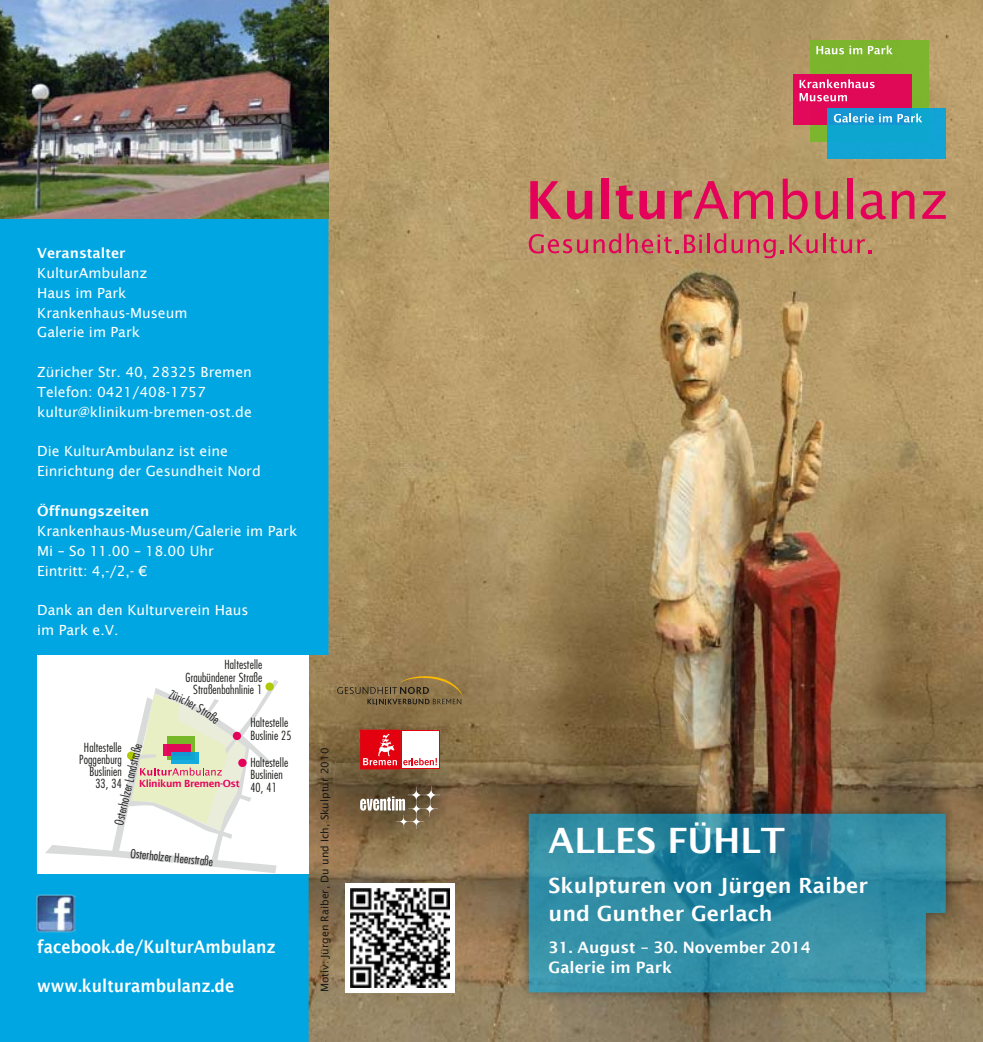
<style>
.page{position:relative;width:983px;height:1042px;background:#fff}
.page>*{position:absolute;margin:0;border:0;box-sizing:border-box;transform-origin:0 0}
.t1{font:600 35px "Lucida Sans";color:#fff}
.t2{font:600 21px/28px "Lucida Sans";color:#fff}
.t3{font:600 17.5px "Lucida Sans";color:#fff;scale:.9 1}
.t4{font:600 15.75px/19.8px "Lucida Sans";color:#fff}
.t5{font:14px/19.8px "Lucida Sans";color:#fff}
.t6{font:600 14px "Lucida Sans";color:#fff}
.t7{font:300 condensed 12.25px/12.2px "Futura";letter-spacing:.01em;color:#1a1a18;text-align:right}
.t8{font:10.5px "Lucida Sans";color:#1a1a18}
.t9{font:600 9.8px "Lucida Sans";letter-spacing:-.04em;color:#e5005a}
</style>
<div class="page">
<img style="left:328px;top:0;width:654px;height:1042px">
<div style="left:0;top:218px;width:328px;height:824px;background:#00a6e2"></div>
<img style="left:0;top:0;width:328px;height:218px">
<div style="left:345px;top:883px;width:109px;height:109px;background:#fff"></div>
<img style="left:350px;top:888px;width:99px;height:99px">
<img style="left:36px;top:893px;width:40px;height:40px">
<div style="left:517px;top:802px;width:442px;height:204px;background:#1a1a18;opacity:.75"></div>
<svg style="left:528px;top:814px;width:417px;height:178px;background:#3089a0"></svg>
<svg style="left:360px;top:786px;width:80px;height:43px;background:#7f6f56"></svg>
<div style="left:400px;top:730px;width:39px;height:39px;border:1px solid #e3000f"></div>
<div style="left:360px;top:730px;width:39px;height:39px;background:#e3000f"></div>
<div style="left:360px;top:730px;width:39px;height:39px;border:1px solid #e3000f"></div>
<div style="left:402px;top:731px;width:36px;height:37px;background:#fff"></div>
<svg style="left:403px;top:758px;width:34px;height:7px"></svg>
<svg style="left:363px;top:734px;width:34px;height:31px"></svg>
<svg style="left:337px;top:675px;width:126px;height:29px;background:#877045"></svg>
<div style="left:37px;top:655px;width:271px;height:218px;background:#fff"></div>
<div style="left:809px;top:40px;width:119px;height:102px;background:#76b828"></div>
<div style="left:792px;top:74px;width:119px;height:51px;background:#df0957"></div>
<div style="left:826px;top:108px;width:119px;height:51px;background:linear-gradient(to bottom,#139ed1,#10a7d4)"></div>
<svg style="left:816px;top:46px;width:27px;height:8px"></svg>
<svg style="left:849px;top:45px;width:43px;height:9px"></svg>
<svg style="left:799px;top:79px;width:75px;height:22px"></svg>
<svg style="left:833px;top:114px;width:58px;height:9px"></svg>
<svg style="left:897px;top:114px;width:25px;height:8px"></svg>
<svg style="left:530px;top:181px;width:31px;height:38px"></svg>
<svg style="left:567px;top:191px;width:25px;height:28px"></svg>
<div style="left:601px;top:179px;width:8px;height:40px;background:#e5005a"></div>
<svg style="left:615px;top:185px;width:18px;height:34px"></svg>
<svg style="left:639px;top:191px;width:25px;height:28px"></svg>
<svg style="left:673px;top:181px;width:99px;height:38px;background:#c46964"></svg>
<svg style="left:782px;top:179px;width:25px;height:40px"></svg>
<svg style="left:815px;top:191px;width:22px;height:28px"></svg>
<div style="left:847px;top:179px;width:5px;height:40px;background:#e5005a"></div>
<svg style="left:860px;top:190px;width:25px;height:29px"></svg>
<svg style="left:891px;top:190px;width:23px;height:29px"></svg>
<svg style="left:922px;top:191px;width:23px;height:28px"></svg>
<svg style="left:528px;top:233px;width:150px;height:20px;background:#c17266"></svg>
<svg style="left:684px;top:235px;width:17px;height:18px"></svg>
<hr style="left:707px;top:233px;width:2px;height:20px;background:#e5005a">
<svg style="left:713px;top:233px;width:70px;height:25px;background:#bf7865"></svg>
<svg style="left:789px;top:235px;width:28px;height:18px"></svg>
<hr style="left:822px;top:233px;width:3px;height:20px;background:#e5005a">
<svg style="left:829px;top:237px;width:22px;height:16px"></svg>
<svg style="left:857px;top:239px;width:14px;height:14px"></svg>
<svg style="left:45px;top:680px;width:233px;height:193px"></svg>
<p class="t6" style="left:37px;top:245px;width:90px">Veranstalter</p>
<p class="t5" style="left:37px;top:263px;width:152px">KulturAmbulanz<br>Haus im Park<br>Krankenhaus-Museum<br>Galerie im Park</p>
<p class="t5" style="left:37px;top:362px;width:216px">Züricher Str. 40, 28325 Bremen<br>Telefon: 0421/408-1757 kultur@klinikum-bremen-ost.de</p>
<p class="t5" style="left:37px;top:441px;width:225px">Die KulturAmbulanz ist eine<br>Einrichtung der Gesundheit Nord</p>
<p class="t6" style="left:37px;top:503px;width:113px">Öffnungszeiten</p>
<p class="t5" style="left:37px;top:521px;width:261px">Krankenhaus-Museum/Galerie im Park<br>Mi – So 11.00 – 18.00 Uhr<br>Eintritt: 4,-/2,- €</p>
<p class="t5" style="left:37px;top:600px;width:213px">Dank an den Kulturverein Haus im Park e.V.</p>
<p class="t7" style="left:185px;top:659px;width:78px">Haltestelle<br>Graubündener Straße<br>Straßenbahnlinie 1</p>
<p class="t7" style="left:172px;top:688px;width:18px;rotate:22deg">Züric</p>
<p class="t7" style="left:189px;top:695px;width:26px;rotate:30deg">her Str</p>
<p class="t7" style="left:250px;top:716px;width:43px;text-align:left">Haltestelle<br>Buslinie 25</p>
<p class="t7" style="left:250px;top:756px;width:39px;text-align:left">Haltestelle<br>Buslinien<br>40, 41</p>
<p class="t7" style="left:79px;top:741px;width:44px">Haltestelle<br>Poggenburg<br>Buslinien<br>33, 34</p>
<p class="t7" style="left:113px;top:823px;width:85px;rotate:-77deg">Osterholzer Landstraße</p>
<p class="t9" style="left:139px;top:778px;width:102px">Klinikum Bremen-Ost</p>
<p class="t7" style="left:131px;top:847px;width:84px;rotate:6deg">Osterholzer Heerstraße</p>
<p class="t3" style="left:37px;top:936px;width:266px">facebook.de/KulturAmbulanz</p>
<p class="t3" style="left:37px;top:976px;width:220px">www.kulturambulanz.de</p>
<p class="t8" style="left:318px;top:992px;width:246px;rotate:-90deg">Motiv: Jürgen Raiber, Du und Ich, Skulptur 2010</p>
<h1 class="t1" style="left:548px;top:821px;width:238px">ALLES FÜHLT</h1>
<h2 class="t2" style="left:548px;top:871px;width:321px">Skulpturen von Jürgen Raiber und Gunther Gerlach</h2>
<p class="t4" style="left:548px;top:937px;width:264px">31. August – 30. November 2014<br>Galerie im Park</p>
</div>
